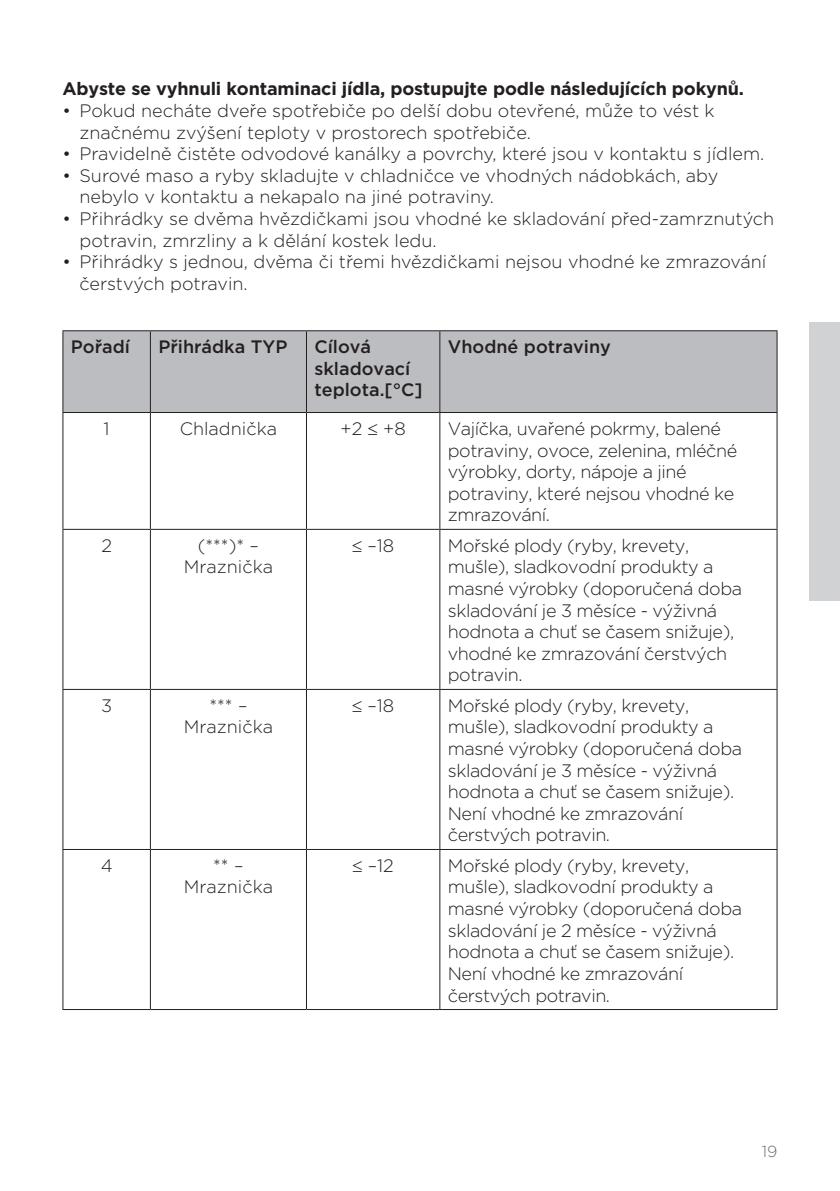
<style>
.page{position:relative;width:840px;height:1191px;background:#fff}
.page>*{position:absolute;margin:0;border:0;box-sizing:border-box;transform-origin:0 0}
.tabela_tekst{font:300 18px/21.6px "Gotham";letter-spacing:-.025em;color:#231f20}
.seznam{font:300 18px/21.6px "Gotham";color:#231f20}
.besedilo{font:700 18px "Gotham";letter-spacing:-.01em;color:#231f20}
.tabela_tekst-2{font:500 18px/21.6px "Gotham";color:#231f20}
.tabela_tekst-3{font:300 18px "Gotham";color:#231f20}
.t1{font:300 16px "Gotham";color:#6c6d70}
</style>
<div class="page">
<div style="left:808px;top:322px;width:31px;height:279px;background:#d1d2d4"></div>
<div style="left:63px;top:331px;width:713px;height:81px;background:#bcbdc0"></div>
<hr style="left:62px;top:330px;width:88px;height:1px;background:#231f20">
<hr style="left:62px;top:331px;width:1px;height:81px;background:#231f20">
<hr style="left:150px;top:330px;width:156px;height:1px;background:#231f20">
<hr style="left:150px;top:331px;width:1px;height:81px;background:#231f20">
<hr style="left:306px;top:330px;width:133px;height:1px;background:#231f20">
<hr style="left:306px;top:331px;width:1px;height:81px;background:#231f20">
<hr style="left:439px;top:330px;width:338px;height:1px;background:#231f20">
<hr style="left:439px;top:331px;width:1px;height:81px;background:#231f20">
<hr style="left:776px;top:331px;width:1px;height:81px;background:#231f20">
<hr style="left:62px;top:412px;width:88px;height:1px;background:#231f20">
<hr style="left:62px;top:413px;width:1px;height:116px;background:#231f20">
<hr style="left:150px;top:412px;width:156px;height:1px;background:#231f20">
<hr style="left:150px;top:413px;width:1px;height:116px;background:#231f20">
<hr style="left:306px;top:412px;width:133px;height:1px;background:#231f20">
<hr style="left:306px;top:413px;width:1px;height:116px;background:#231f20">
<hr style="left:439px;top:412px;width:338px;height:1px;background:#231f20">
<hr style="left:439px;top:413px;width:1px;height:116px;background:#231f20">
<hr style="left:776px;top:413px;width:1px;height:116px;background:#231f20">
<hr style="left:62px;top:529px;width:88px;height:1px;background:#231f20">
<hr style="left:62px;top:530px;width:1px;height:159px;background:#231f20">
<hr style="left:150px;top:529px;width:156px;height:1px;background:#231f20">
<hr style="left:150px;top:530px;width:1px;height:159px;background:#231f20">
<hr style="left:306px;top:529px;width:133px;height:1px;background:#231f20">
<hr style="left:306px;top:530px;width:1px;height:159px;background:#231f20">
<hr style="left:439px;top:529px;width:338px;height:1px;background:#231f20">
<hr style="left:439px;top:530px;width:1px;height:159px;background:#231f20">
<hr style="left:776px;top:530px;width:1px;height:159px;background:#231f20">
<hr style="left:62px;top:689px;width:88px;height:1px;background:#231f20">
<hr style="left:62px;top:690px;width:1px;height:159px;background:#231f20">
<hr style="left:150px;top:689px;width:156px;height:1px;background:#231f20">
<hr style="left:150px;top:690px;width:1px;height:159px;background:#231f20">
<hr style="left:306px;top:689px;width:133px;height:1px;background:#231f20">
<hr style="left:306px;top:690px;width:1px;height:159px;background:#231f20">
<hr style="left:439px;top:689px;width:338px;height:1px;background:#231f20">
<hr style="left:439px;top:690px;width:1px;height:159px;background:#231f20">
<hr style="left:776px;top:690px;width:1px;height:159px;background:#231f20">
<hr style="left:62px;top:849px;width:88px;height:1px;background:#231f20">
<hr style="left:62px;top:850px;width:1px;height:159px;background:#231f20">
<hr style="left:150px;top:849px;width:156px;height:1px;background:#231f20">
<hr style="left:150px;top:850px;width:1px;height:159px;background:#231f20">
<hr style="left:306px;top:849px;width:133px;height:1px;background:#231f20">
<hr style="left:306px;top:850px;width:1px;height:159px;background:#231f20">
<hr style="left:439px;top:849px;width:338px;height:1px;background:#231f20">
<hr style="left:439px;top:850px;width:1px;height:159px;background:#231f20">
<hr style="left:776px;top:850px;width:1px;height:159px;background:#231f20">
<hr style="left:62px;top:1009px;width:88px;height:1px;background:#231f20">
<hr style="left:150px;top:1009px;width:156px;height:1px;background:#231f20">
<hr style="left:306px;top:1009px;width:133px;height:1px;background:#231f20">
<hr style="left:439px;top:1009px;width:338px;height:1px;background:#231f20">
<p class="besedilo" style="left:62px;top:77px;width:682px">Abyste se vyhnuli kontaminaci jídla, postupujte podle následujících pokynů.</p>
<p class="seznam" style="left:79px;top:99px;width:636px;text-indent:-17px">• Pokud necháte dveře spotřebiče po delší dobu otevřené, může to vést k značnému zvýšení teploty v prostorech spotřebiče.</p>
<p class="seznam" style="left:62px;top:142px;width:703px">• Pravidelně čistěte odvodové kanálky a povrchy, které jsou v kontaktu s jídlem.</p>
<p class="seznam" style="left:79px;top:164px;width:640px;text-indent:-17px">• Surové maso a ryby skladujte v chladničce ve vhodných nádobkách, aby nebylo v kontaktu a nekapalo na jiné potraviny.</p>
<p class="seznam" style="left:79px;top:207px;width:695px;text-indent:-17px">• Přihrádky se dvěma hvězdičkami jsou vhodné ke skladování před-zamrznutých potravin, zmrzliny a k dělání kostek ledu.</p>
<p class="seznam" style="left:79px;top:250px;width:688px;text-indent:-17px">• Přihrádky s jednou, dvěma či třemi hvězdičkami nejsou vhodné ke zmrazování čerstvých potravin.</p>
<p class="tabela_tekst-2" style="left:71px;top:336px;width:61px">Pořadí</p>
<p class="tabela_tekst-2" style="left:158px;top:336px;width:130px">Přihrádka TYP</p>
<p class="tabela_tekst-2" style="left:314px;top:336px;width:110px">Cílová skladovací teplota.[°C]</p>
<p class="tabela_tekst-2" style="left:447px;top:336px;width:164px">Vhodné potraviny</p>
<p class="tabela_tekst" style="left:104px;top:417px;width:8px">1</p>
<p class="tabela_tekst-3" style="left:180px;top:417px;width:99px">Chladnička</p>
<p class="tabela_tekst" style="left:340px;top:417px;width:66px">+2 ≤ +8</p>
<p class="tabela_tekst" style="left:447px;top:417px;width:291px">Vajíčka, uvařené pokrmy, balené potraviny, ovoce, zelenina, mléčné výrobky, dorty, nápoje a jiné potraviny, které nejsou vhodné ke zmrazování.</p>
<p class="tabela_tekst" style="left:101px;top:534px;width:12px">2</p>
<p class="tabela_tekst" style="left:198px;top:534px;width:63px">(***)* –</p>
<p class="tabela_tekst-3" style="left:184px;top:555px;width:91px">Mraznička</p>
<p class="tabela_tekst" style="left:352px;top:534px;width:44px">≤ –18</p>
<p class="tabela_tekst" style="left:447px;top:534px;width:295px">Mořské plody (ryby, krevety, mušle), sladkovodní produkty a masné výrobky (doporučená doba skladování je 3 měsíce - výživná hodnota a chuť se časem snižuje), vhodné ke zmrazování čerstvých potravin.</p>
<p class="tabela_tekst" style="left:101px;top:694px;width:12px">3</p>
<p class="tabela_tekst" style="left:209px;top:694px;width:40px">*** –</p>
<p class="tabela_tekst-3" style="left:184px;top:715px;width:91px">Mraznička</p>
<p class="tabela_tekst" style="left:101px;top:854px;width:13px">4</p>
<p class="tabela_tekst" style="left:213px;top:854px;width:32px">** –</p>
<p class="tabela_tekst-3" style="left:184px;top:875px;width:91px">Mraznička</p>
<p class="tabela_tekst" style="left:352px;top:694px;width:44px">≤ –18</p>
<p class="tabela_tekst" style="left:447px;top:694px;width:295px">Mořské plody (ryby, krevety, mušle), sladkovodní produkty a masné výrobky (doporučená doba skladování je 3 měsíce - výživná hodnota a chuť se časem snižuje).<br>Není vhodné ke zmrazování čerstvých potravin.</p>
<p class="tabela_tekst" style="left:352px;top:854px;width:43px">≤ –12</p>
<p class="tabela_tekst" style="left:447px;top:854px;width:295px">Mořské plody (ryby, krevety, mušle), sladkovodní produkty a masné výrobky (doporučená doba skladování je 2 měsíce - výživná hodnota a chuť se časem snižuje).<br>Není vhodné ke zmrazování čerstvých potravin.</p>
<p class="t1" style="left:761px;top:1140px;width:17px">19</p>
</div>
